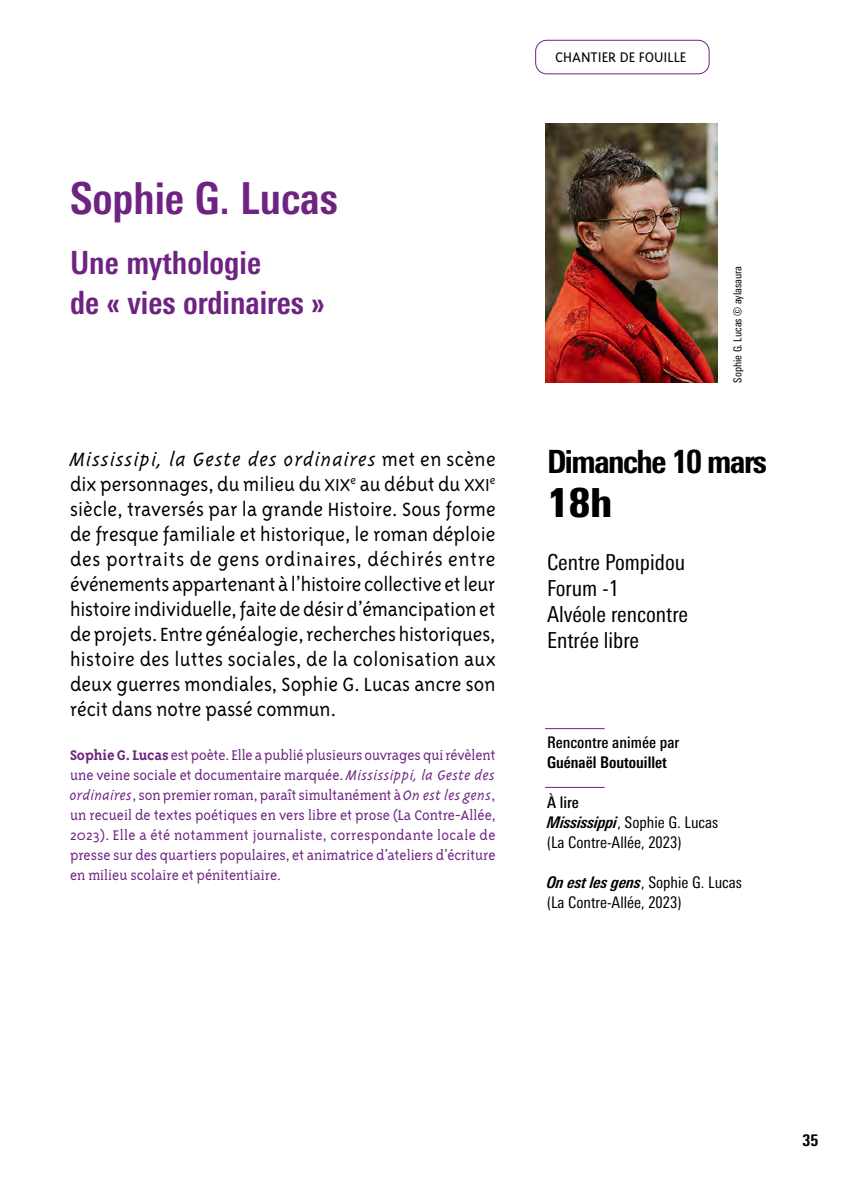
<style>
.page{position:relative;width:851px;height:1191px;background:#fff}
.page>*{position:absolute;margin:0;border:0;box-sizing:border-box;transform-origin:0 0}
.t1{font:700 condensed 44px "Univers Next Pro";color:#6e2383}
.t2{font:900 condensed 40px "Univers Next Pro";color:#000}
.t3{font:700 condensed 32px/40px "Univers Next Pro";color:#6e2383}
.t4{font:800 condensed 32px "Univers Next Pro";letter-spacing:-.045em;color:#000}
.t5{font:300 22px/25px "Triplex Sans OT";color:#000;text-align:justify}
.t6{font:condensed 22px/26px "Univers Next Pro";color:#000}
.t7{font:300 22px "Triplex Italic OT";letter-spacing:.025em;color:#000}
.t8{font:300 16px/20px "Triplex Serif OT";color:#6e2383;text-align:justify}
.t9{font:condensed 16px/20px "Univers Next Pro";color:#000}
.t10{font:500 condensed 16px "Univers Next Pro";color:#000}
.t11{font:700 condensed 16px "Univers Next Pro";color:#000}
.t12{font:300 16px "Triplex Sans OT";color:#000;scale:1.06 1}
.t13{font:800 condensed 16px "Univers Next Pro";color:#000}
.t14{font:condensed 11px "Univers Next Pro";color:#000}
.s1{font-family:"Triplex Sans OT"}
.s2{font-size:20px}
.s3{font-weight:700}
.s4{font-family:"Triplex";font-style:italic}
.s5{font-weight:500}
.s6{font-weight:700;font-style:italic}
</style>
<div class="page">
<hr style="left:545px;top:728px;width:59px;height:1px;background:#6e2383">
<hr style="left:545px;top:787px;width:59px;height:1px;background:#6e2383">
<div style="left:535px;top:40px;width:174px;height:34px;border:1px solid #6e2383;border-radius:11px"></div>
<img style="left:545px;top:123px;width:172px;height:259px">
<h1 class="t1" style="left:70px;top:172px;width:269px">Sophie G. Lucas</h1>
<h3 class="t3" style="left:70px;top:242px;width:256px">Une mythologie<br>de « vies ordinaires »</h3>
<p class="t7" style="left:70px;top:448px;width:427px">Mississipi, la Geste des ordinaires <span class="s1">met en scène</span></p>
<p class="t5" style="left:70px;top:472px;width:427px">dix personnages, du milieu du <span class="s2">XIX</span><sup>e</sup> au début du <span class="s2">XXI</span><sup>e </sup>siècle, traversés par la grande Histoire. Sous forme de fresque familiale et historique, le roman déploie des portraits de gens ordinaires, déchirés entre événements appartenant à l’histoire collective et leur histoire individuelle, faite de désir d’émancipation et de projets. Entre généalogie, recherches historiques, histoire des luttes sociales, de la colonisation aux deux guerres mondiales, Sophie G. Lucas ancre son récit dans notre passé commun.</p>
<p class="t8" style="left:70px;top:745px;width:427px"><span class="s3">Sophie G. Lucas</span> est poète. Elle a publié plusieurs ouvrages qui révèlent une veine sociale et documentaire marquée. <span class="s4">Mississippi, la Geste des ordinaires</span>, son premier roman, paraît simultanément à <span class="s4">On est les gens</span>, un recueil de textes poétiques en vers libre et prose (La Contre-Allée, 2023). Elle a été notamment journaliste, correspondante locale de presse sur des quartiers populaires, et animatrice d’ateliers d’écriture en milieu scolaire et pénitentiaire.</p>
<p class="t12" style="left:555px;top:49px;width:125px">CHANTIER DE FOUILLE</p>
<p class="t14" style="left:731px;top:382px;width:118px;rotate:-90deg">Sophie G. Lucas © aylasaura</p>
<h3 class="t4" style="left:547px;top:443px;width:221px">Dimanche 10 mars</h3>
<h2 class="t2" style="left:547px;top:479px;width:67px">18h</h2>
<p class="t6" style="left:547px;top:548px;width:142px">Centre Pompidou<br>Forum -1<br>Alvéole rencontre<br>Entrée libre</p>
<p class="t10" style="left:547px;top:732px;width:134px">Rencontre animée par</p>
<p class="t11" style="left:547px;top:752px;width:121px">Guénaël Boutouillet</p>
<p class="t9" style="left:547px;top:792px;width:173px"><span class="s5">À lire<br></span><span class="s6">Mississippi</span>, Sophie G. Lucas (La Contre-Allée, 2023)</p>
<p class="t9" style="left:547px;top:872px;width:196px"><span class="s6">On est les gens</span>, Sophie G. Lucas (La Contre-Allée, 2023)</p>
<p class="t13" style="left:802px;top:1131px;width:17px">35</p>
</div>
